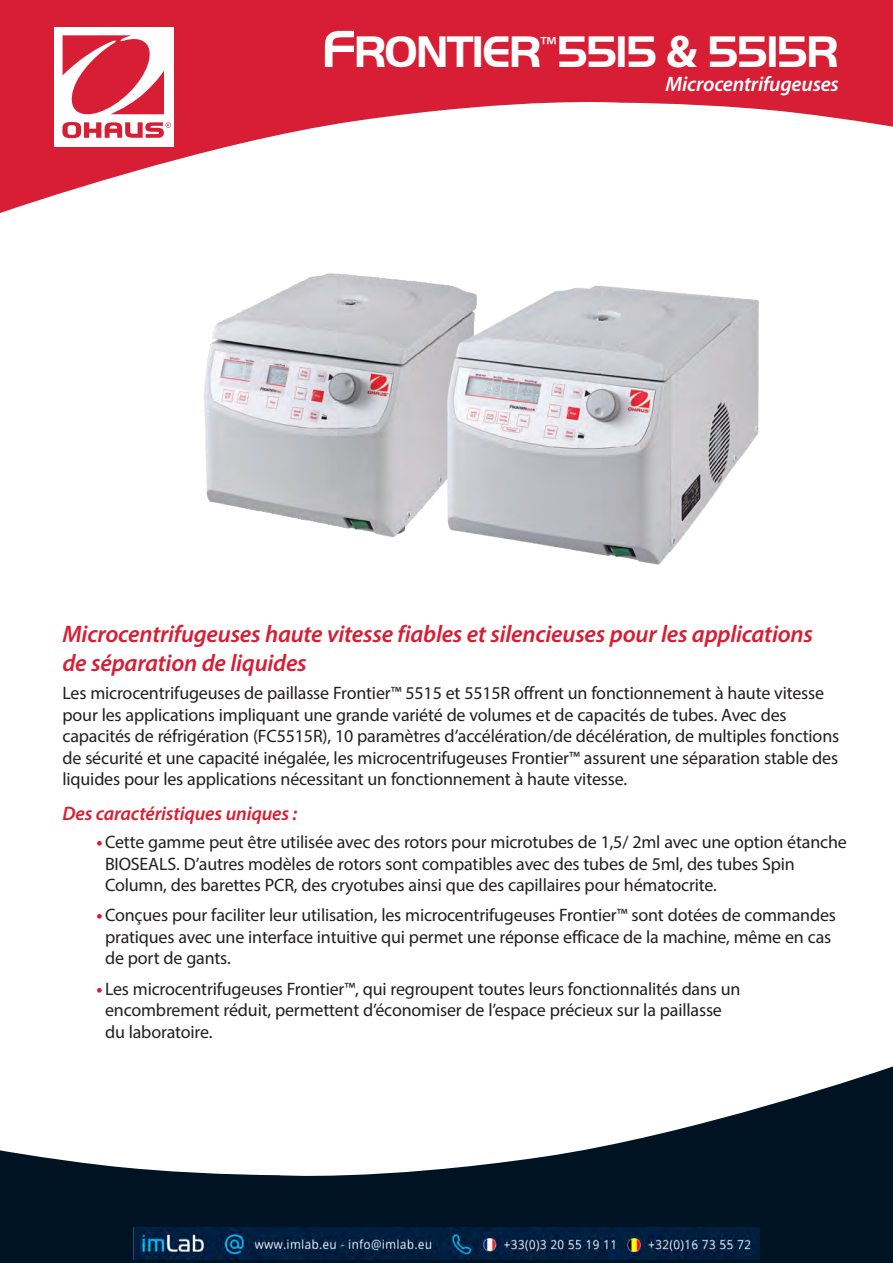
<style>
.page{position:relative;width:893px;height:1263px;background:#fff}
.page>*{position:absolute;margin:0;border:0;box-sizing:border-box;transform-origin:0 0}
.Cover_Product_Name{font:700 45.9px "Handel Got D";letter-spacing:-.04em;color:#fff}
.Cover_Headline_Text{font:italic 600 24px/28.8px "Myriad Pro";letter-spacing:-.01em;color:#d61e34}
.Cover_Product_Sub_Ti{font:italic 600 21px "Myriad Pro";letter-spacing:-.01em;color:#fff}
.Cover_Standard_Featu{font:italic 600 19.5px "Myriad Pro";letter-spacing:-.01em;color:#d61e34}
.Cover_Bullet_List{font:18px/21.6px "Myriad Pro";letter-spacing:-.01em;color:#231f20}
.Cover_Copy_Text{font:18px/21.6px "Myriad Pro";letter-spacing:-.01em;color:#231f20}
.s1{font-size:54px}
.s2{font-family:"Myriad Pro"}
.s3{font-weight:700;color:#d61e34}
</style>
<div class="page">
<img style="left:204px;top:273px;width:213px;height:265px">
<img style="left:417px;top:281px;width:342px;height:284px">
<svg style="left:0;top:1066px;width:893px;height:197px;fill:#001322"></svg>
<svg style="left:0;top:0;width:893px;height:213px;fill:#d71e35"></svg>
<div style="left:54px;top:27px;width:120px;height:119px;background:#fff"></div>
<svg style="left:62px;top:35px;width:109px;height:103px"></svg>
<img style="left:134px;top:1228px;width:625px;height:32px">
<p class="Cover_Product_Name" style="left:322px;top:26px;width:519px"><span class="s1">F</span>RONTIER<sup>™</sup>5515 <span class="s2">&amp;</span> 5515R</p>
<p class="Cover_Product_Sub_Ti" style="left:665px;top:70px;width:175px">Microcentrifugeuses</p>
<p class="Cover_Headline_Text" style="left:63px;top:619px;width:752px">Microcentrifugeuses haute vitesse fiables et silencieuses pour les applications de séparation de liquides</p>
<p class="Cover_Copy_Text" style="left:63px;top:682px;width:778px">Les microcentrifugeuses de paillasse Frontier™ 5515 et 5515R offrent un fonctionnement à haute vitesse pour les applications impliquant une grande variété de volumes et de capacités de tubes. Avec des capacités de réfrigération (FC5515R), 10 paramètres d’accélération/de décélération, de multiples fonctions de sécurité et une capacité inégalée, les microcentrifugeuses Frontier™ assurent une séparation stable des liquides pour les applications nécessitant un fonctionnement à haute vitesse.</p>
<p class="Cover_Standard_Featu" style="left:63px;top:801px;width:236px">Des caractéristiques uniques :</p>
<p class="Cover_Bullet_List" style="left:105px;top:831px;width:743px;text-indent:-9px"><span class="s3">•</span>Cette gamme peut être utilisée avec des rotors pour microtubes de 1,5/ 2ml avec une option étanche<br>BIOSEALS. D’autres modèles de rotors sont compatibles avec des tubes de 5ml, des tubes Spin<br>Column, des barettes PCR, des cryotubes ainsi que des capillaires pour hématocrite.</p>
<p class="Cover_Bullet_List" style="left:105px;top:904px;width:732px;text-indent:-9px"><span class="s3">•</span>Conçues pour faciliter leur utilisation, les microcentrifugeuses Frontier™ sont dotées de commandes pratiques avec une interface intuitive qui permet une réponse efficace de la machine, même en cas de port de gants.</p>
<p class="Cover_Bullet_List" style="left:105px;top:977px;width:637px;text-indent:-9px"><span class="s3">•</span> Les microcentrifugeuses Frontier™, qui regroupent toutes leurs fonctionnalités dans un encombrement réduit, permettent d’économiser de l’espace précieux sur la paillasse du laboratoire.</p>
</div>
